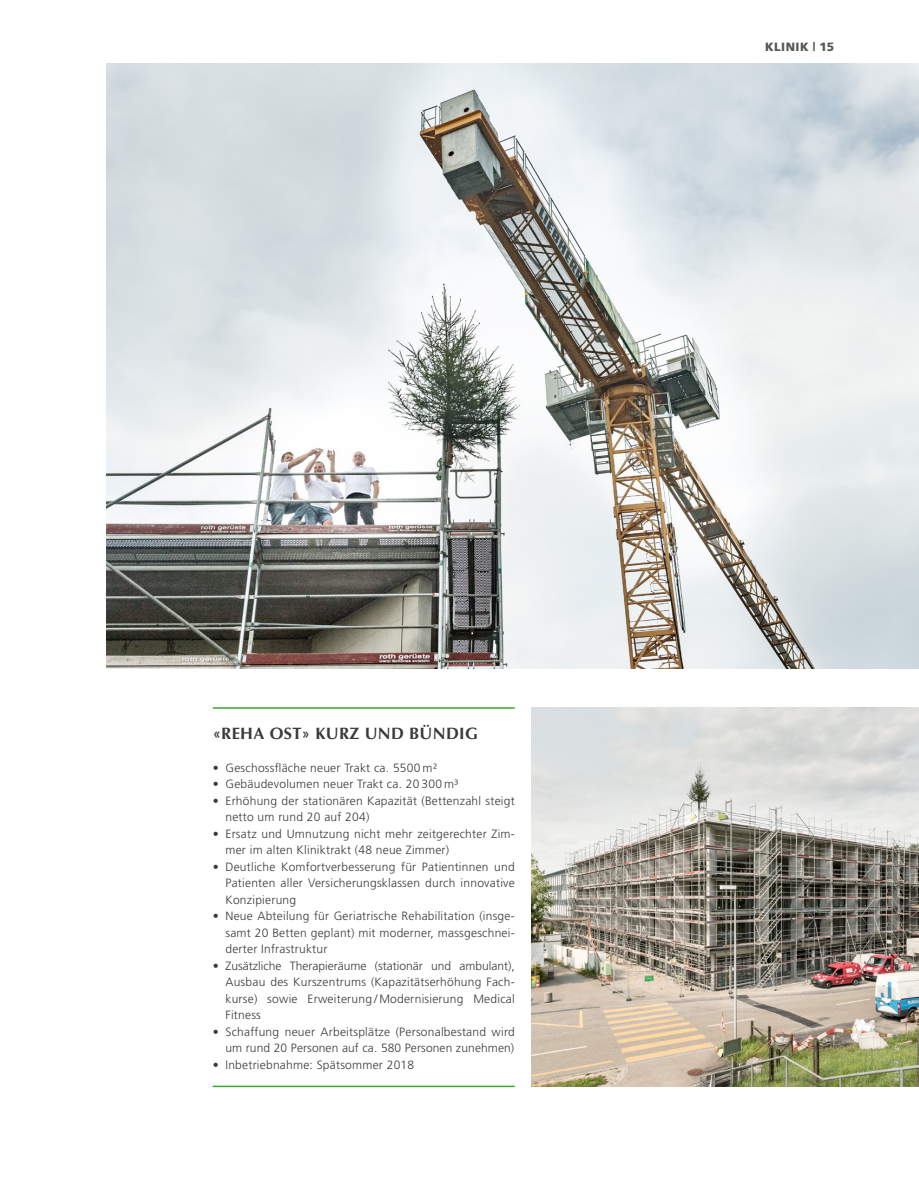
<style>
.page{position:relative;width:919px;height:1191px;background:#fff}
.page>*{position:absolute;margin:0;border:0;box-sizing:border-box;transform-origin:0 0}
.t1{font:700 16.5px "Optima";letter-spacing:.02em;color:#3a3a39}
.t2{font:300 12px/16.5px "Frutiger";letter-spacing:.02em;color:#3a3a39;text-align:justify}
.t3{font:900 12px "Frutiger";letter-spacing:.035em;color:#565655}
</style>
<div class="page">
<img style="left:106px;top:64px;width:812px;height:604px">
<img style="left:531px;top:707px;width:387px;height:379px">
<hr style="left:213px;top:707px;width:301px;height:1px;background:#3ca432">
<hr style="left:213px;top:1085px;width:301px;height:2px;background:#3ca432">
<p class="t3" style="left:765px;top:39px;width:71px">KLINIK | 15</p>
<h1 class="t1" style="left:213px;top:723px;width:266px">«REHA OST» KURZ UND BÜNDIG</h1>
<p class="t2" style="left:213px;top:759px;width:226px">• Geschossfläche neuer Trakt ca. 5500 m²</p>
<p class="t2" style="left:213px;top:775px;width:247px">• Gebäudevolumen neuer Trakt ca. 20 300 m³</p>
<p class="t2" style="left:225px;top:792px;width:291px;text-indent:-13px">• Erhöhung der stationären Kapazität (Bettenzahl steigt netto um rund 20 auf 204)</p>
<p class="t2" style="left:225px;top:825px;width:291px;text-indent:-13px">• Ersatz und Umnutzung nicht mehr zeitgerechter Zim&shy;mer im alten Kliniktrakt (48 neue Zimmer)</p>
<p class="t2" style="left:225px;top:858px;width:291px;text-indent:-13px">• Deutliche Komfortverbesserung für Patientinnen und Patienten aller Versicherungsklassen durch innovative Konzipierung</p>
<p class="t2" style="left:225px;top:907px;width:291px;text-indent:-13px">• Neue Abteilung für Geriatrische Rehabilitation (insge&shy;samt 20 Betten geplant) mit moderner, massgeschnei&shy;derter Infrastruktur</p>
<p class="t2" style="left:225px;top:957px;width:291px;text-indent:-13px">• Zusätzliche Therapieräume (stationär und ambulant), Ausbau des Kurszentrums (Kapazitätserhöhung Fach&shy;kurse) sowie Erweiterung / Modernisierung Medical Fitness</p>
<p class="t2" style="left:213px;top:1023px;width:303px;text-align:right">• Schaffung neuer Arbeitsplätze (Personalbestand wird um rund 20 Personen auf ca. 580 Personen zunehmen)</p>
<p class="t2" style="left:213px;top:1056px;width:203px">• Inbetriebnahme: Spätsommer 2018</p>
</div>
